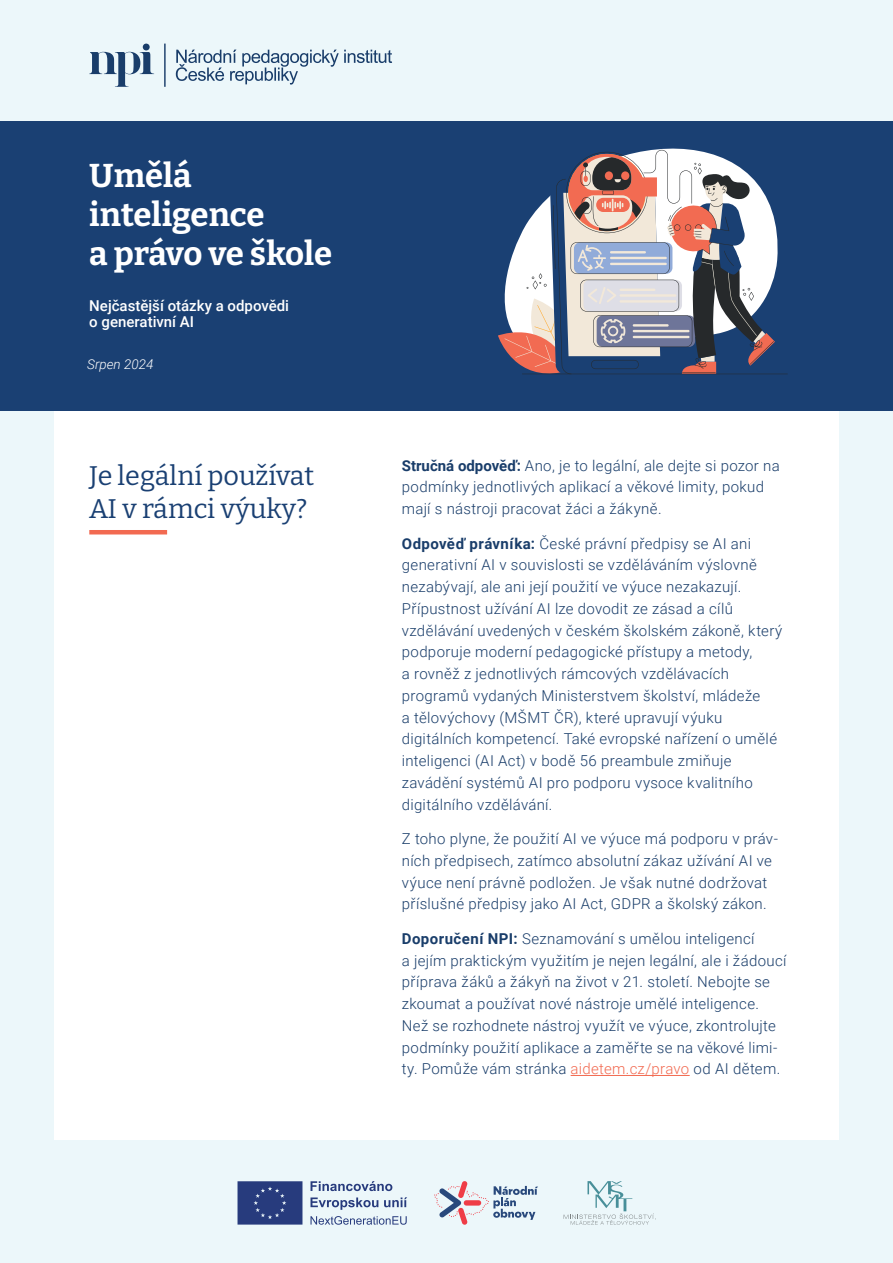
<style>
.page{position:relative;width:893px;height:1263px;background:#ecf7fa}
.page>*{position:absolute;margin:0;border:0;box-sizing:border-box;transform-origin:0 0}
.t1{font:700 33px/39px "Bitter";color:#fff}
.t2{font:27px/33px "Bitter";color:#1a4073}
.t3{font:300 15px/21.8px "Roboto";letter-spacing:.02em;color:#193d6a}
.t4{font:500 15px/16.2px "Roboto";color:#fff}
.t5{font:italic 300 13.5px "Roboto";color:#fff}
.s1{font-weight:700}
.s2{color:#f26a51}
</style>
<div class="page">
<svg style="left:89px;top:44px;width:77px;height:43px"></svg>
<svg style="left:176px;top:50px;width:216px;height:35px"></svg>
<div style="left:54px;top:369px;width:785px;height:771px;background:#fff"></div>
<hr style="left:89px;top:530px;width:78px;height:4px;background:#f26a51">
<svg style="left:434px;top:1181px;width:104px;height:44px"></svg>
<svg style="left:564px;top:1181px;width:92px;height:44px"></svg>
<svg style="left:238px;top:1181px;width:64px;height:43px;background:#2d4181"></svg>
<svg style="left:311px;top:1181px;width:81px;height:10px"></svg>
<svg style="left:310px;top:1197px;width:68px;height:13px"></svg>
<svg style="left:384px;top:1197px;width:23px;height:10px"></svg>
<svg style="left:310px;top:1216px;width:97px;height:9px"></svg>
<div style="left:0;top:121px;width:893px;height:289px;background:#1a4073"></div>
<hr style="left:571px;top:1075px;width:55px;height:1px;background:#f26a51">
<hr style="left:626px;top:1075px;width:64px;height:1px;background:#f26a51">
<svg style="left:498px;top:150px;width:290px;height:225px"></svg>
<h1 class="t1" style="left:89px;top:153px;width:245px">Umělá inteligence<br>a právo ve škole</h1>
<p class="t4" style="left:89px;top:297px;width:201px">Nejčastější otázky a odpovědi o generativní AI</p>
<p class="t5" style="left:87px;top:354px;width:68px">Srpen 2024</p>
<h2 class="t2" style="left:89px;top:457px;width:226px">Je legální používat<br>AI v rámci výuky?</h2>
<p class="t3" style="left:402px;top:454px;width:379px"><span class="s1">Stručná odpověď:</span> Ano, je to legální, ale dejte si pozor na podmínky jednotlivých aplikací a věkové limity, pokud mají s nástroji pracovat žáci a žákyně.</p>
<p class="t3" style="left:402px;top:532px;width:382px"><span class="s1">Odpověď právníka:</span> České právní předpisy se AI ani generativní AI v souvislosti se vzděláváním výslovně nezabývají, ale ani její použití ve výuce nezakazují.<br>Přípustnost užívání AI lze dovodit ze zásad a cílů vzdělávání uvedených v českém školském zákoně, který podporuje moderní pedagogické přístupy a metody,<br>a rovněž z jednotlivých rámcových vzdělávacích programů vydaných Ministerstvem školství, mládeže<br>a tělovýchovy (MŠMT ČR), které upravují výuku digitálních kompetencí. Také evropské nařízení o umělé inteligenci (AI Act) v bodě 56 preambule zmiňuje zavádění systémů AI pro podporu vysoce kvalitního digitálního vzdělávání.</p>
<p class="t3" style="left:402px;top:827px;width:378px">Z toho plyne, že použití AI ve výuce má podporu v práv&shy;ních předpisech, zatímco absolutní zákaz užívání AI ve výuce není právně podložen. Je však nutné dodržovat příslušné předpisy jako AI Act, GDPR a školský zákon.</p>
<p class="t3" style="left:402px;top:927px;width:386px"><span class="s1">Doporučení NPI:</span> Seznamování s umělou inteligencí<br>a jejím praktickým využitím je nejen legální, ale i žádoucí příprava žáků a žákyň na život v 21. století. Nebojte se zkoumat a používat nové nástroje umělé inteligence.<br>Než se rozhodnete nástroj využít ve výuce, zkontrolujte podmínky použití aplikace a zaměřte se na věkové limi&shy;ty. Pomůže vám stránka <span class="s2">aidetem.cz/pravo</span> od AI dětem.</p>
</div>
